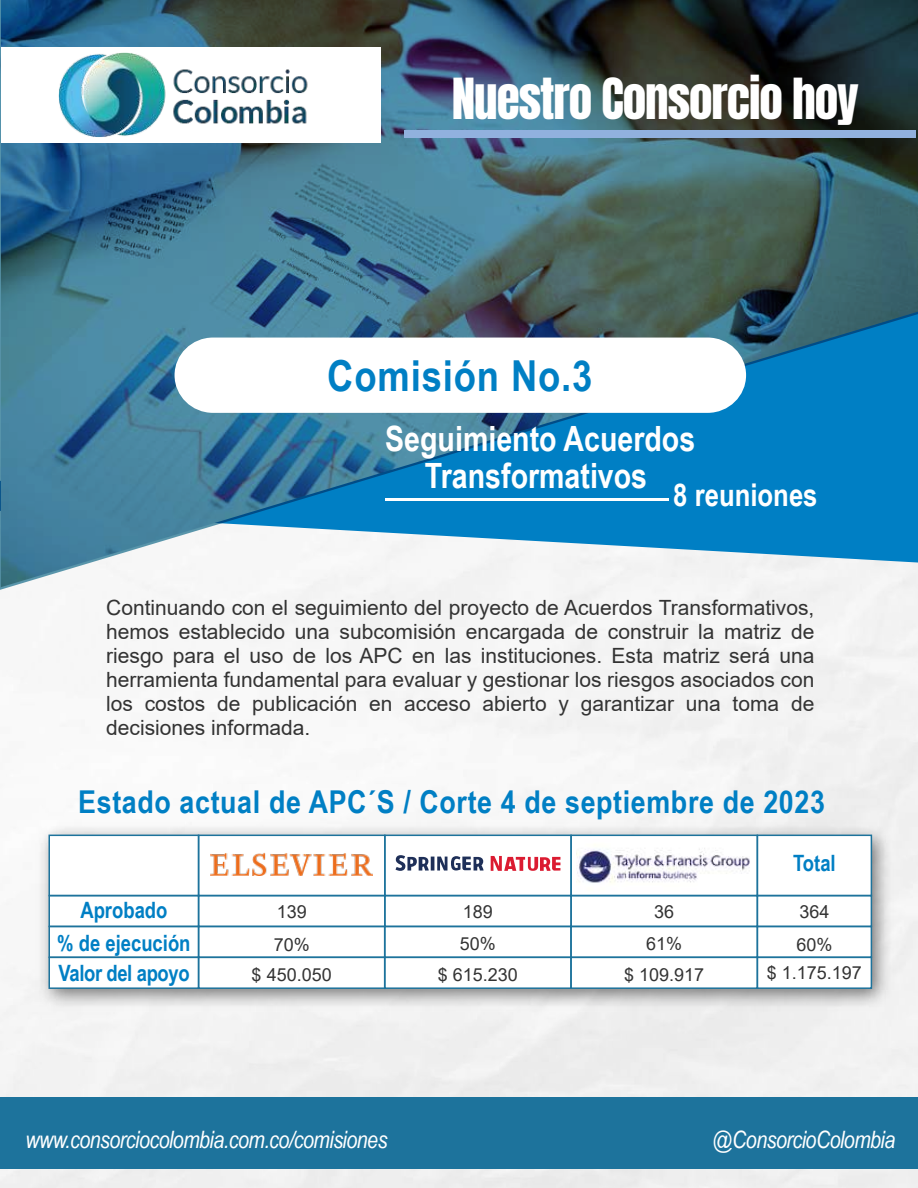
<style>
.page{position:relative;width:918px;height:1188px;background:#fff}
.page>*{position:absolute;margin:0;border:0;box-sizing:border-box;transform-origin:0 0}
.t1{font:47.25px "Anton";letter-spacing:-.02em;color:#fff}
.t2{font:700 42.75px "Arial Narrow";letter-spacing:.02em;color:#007fc4;scale:1.04 1}
.t3{font:700 34.8px/37.5px "Arial Narrow";color:#fff;text-align:center}
.t4{font:700 31.5px "Arial Narrow";letter-spacing:.02em;color:#007fc4;scale:1.04 1}
.t5{font:700 31.35px "Arial Narrow";color:#fff}
.t6{font:italic 24px "Arial Narrow";letter-spacing:-.02em;color:#fff}
.t7{font:700 22.5px/30.3px "Arial Narrow";color:#007fc4}
.t8{font:21px/24px "Arial";color:#333;text-align:justify}
.t9{font:18px/32.8px "Arial";color:#333}
</style>
<div class="page">
<img style="left:0;top:0;width:918px;height:601px">
<svg style="left:175px;top:338px;width:571px;height:75px"></svg>
<hr style="left:385px;top:498px;width:284px;height:3px;background:#fff">
<div style="left:1px;top:47px;width:380px;height:96px;background:#fff"></div>
<div style="left:404px;top:131px;width:512px;height:7px;background:#91b1de"></div>
<img style="left:59px;top:53px;width:249px;height:84px">
<div style="left:0;top:1097px;width:918px;height:72px;background:#1d739c"></div>
<img style="left:31px;top:817px;width:867px;height:198px">
<div style="left:49px;top:835px;width:822px;height:153px;background:#fff"></div>
<div style="left:757px;top:835px;width:115px;height:61px;border:2px solid #1d739c"></div>
<div style="left:757px;top:895px;width:115px;height:32px;border:2px solid #1d739c"></div>
<div style="left:757px;top:926px;width:115px;height:32px;border:2px solid #1d739c"></div>
<div style="left:757px;top:957px;width:115px;height:32px;border:2px solid #1d739c"></div>
<div style="left:48px;top:835px;width:151px;height:61px;border:2px solid #1d739c"></div>
<div style="left:198px;top:835px;width:188px;height:61px;border:2px solid #1d739c"></div>
<div style="left:384px;top:835px;width:188px;height:61px;border:2px solid #1d739c"></div>
<div style="left:48px;top:895px;width:151px;height:32px;border:2px solid #1d739c"></div>
<div style="left:198px;top:895px;width:188px;height:32px;border:2px solid #1d739c"></div>
<div style="left:198px;top:926px;width:188px;height:32px;border:2px solid #1d739c"></div>
<div style="left:198px;top:957px;width:188px;height:32px;border:2px solid #1d739c"></div>
<div style="left:384px;top:957px;width:188px;height:32px;border:2px solid #1d739c"></div>
<div style="left:570px;top:957px;width:188px;height:32px;border:2px solid #1d739c"></div>
<div style="left:384px;top:895px;width:188px;height:32px;border:2px solid #1d739c"></div>
<div style="left:48px;top:926px;width:151px;height:32px;border:2px solid #1d739c"></div>
<div style="left:48px;top:957px;width:151px;height:32px;border:2px solid #1d739c"></div>
<img style="left:211px;top:852px;width:162px;height:24px">
<svg style="left:395px;top:855px;width:89px;height:16px"></svg>
<svg style="left:491px;top:856px;width:69px;height:15px"></svg>
<img style="left:576px;top:848px;width:174px;height:35px">
<div style="left:570px;top:895px;width:188px;height:32px;border:2px solid #1d739c"></div>
<div style="left:570px;top:835px;width:188px;height:61px;border:2px solid #1d739c"></div>
<h1 class="t1" style="left:452px;top:75px;width:409px">Nuestro Consorcio hoy</h1>
<h2 class="t2" style="left:327px;top:344px;width:257px">Comisión No.3</h2>
<h3 class="t3" style="left:385px;top:418px;width:312px">Seguimiento Acuerdos<br>Transformativos</h3>
<h3 class="t5" style="left:673px;top:472px;width:146px">8 reuniones</h3>
<p class="t8" style="left:106px;top:595px;width:710px">Continuando con el seguimiento del proyecto de Acuerdos Transformativos, hemos establecido una subcomisión encargada de construir la matriz de riesgo para el uso de los APC en las instituciones. Esta matriz será una herramienta fundamental para evaluar y gestionar los riesgos asociados con los costos de publicación en acceso abierto y garantizar una toma de decisiones informada.</p>
<h3 class="t4" style="left:78px;top:778px;width:719px">Estado actual de APC´S / Corte 4 de septiembre de 2023</h3>
<p class="t7" style="left:80px;top:894px;width:89px">Aprobado</p>
<p class="t9" style="left:274px;top:895px;width:38px">139<br>70%</p>
<p class="t9" style="left:460px;top:896px;width:38px;line-height:31.5px">189<br>50%</p>
<p class="t9" style="left:252px;top:959px;width:82px">$ 450.050</p>
<p class="t9" style="left:438px;top:959px;width:82px">$ 615.230</p>
<p class="t7" style="left:57px;top:927px;width:135px">% de ejecución<br>Valor del apoyo</p>
<p class="t9" style="left:654px;top:895px;width:22px">36</p>
<p class="t9" style="left:624px;top:928px;width:82px;line-height:31.7px;text-align:center">61%<br>$ 109.917</p>
<p class="t7" style="left:793px;top:847px;width:44px">Total</p>
<p class="t9" style="left:796px;top:895px;width:38px">364<br>60%</p>
<p class="t9" style="left:767px;top:956px;width:97px">$ 1.175.197</p>
<p class="t6" style="left:25px;top:1123px;width:364px">www.consorciocolombia.com.co/comisiones</p>
<p class="t6" style="left:713px;top:1123px;width:184px">@ConsorcioColombia</p>
</div>
